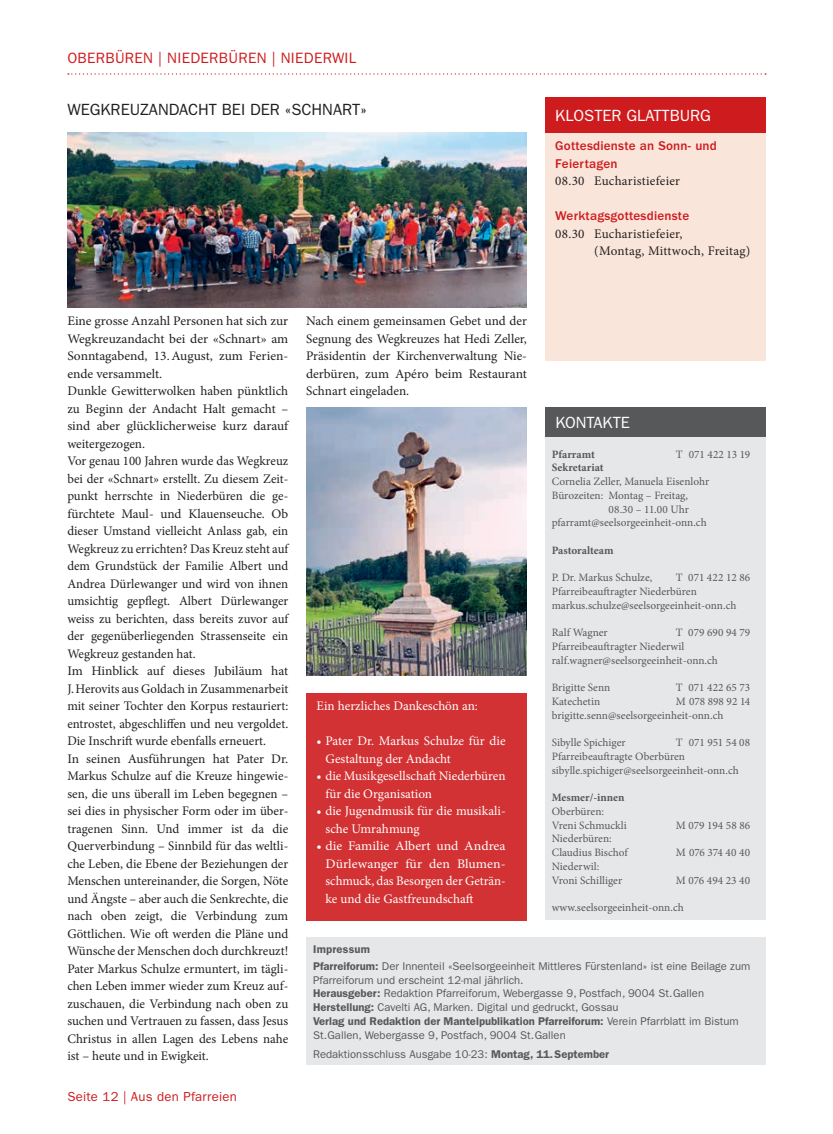
<style>
.page{position:relative;width:833px;height:1134px;background:#fff}
.page>*{position:absolute;margin:0;border:0;box-sizing:border-box;transform-origin:0 0}
.t1{font:16.25px "ITC Franklin Gothic Std";color:#231f20}
.t2{font:16.25px "ITC Franklin Gothic Std";color:#fff}
.t3{font:15px "ITC Franklin Gothic Std";letter-spacing:.02em;color:#ce1b1d}
.t4{font:13.12px/17.5px "Minion Pro";color:#231f20}
.t5{font:13.12px/17.5px "Minion Pro";color:#fff}
.t6{font:500 13.12px/17.5px "ITC Franklin Gothic Std";letter-spacing:.015em;color:#ce1b1d}
.t7{font:13.12px "ITC Franklin Gothic Std";letter-spacing:.02em;color:#ce1b1d}
.t8{font:13.12px "Minion Pro";letter-spacing:.02em;color:#231f20}
.t9{font:11.25px/13.8px "Minion Pro";color:#57585a}
.t10{font:11.25px/13.8px "ITC Franklin Gothic Std";color:#57585a}
.t11{font:700 11.25px "Minion Pro";letter-spacing:-.005em;color:#57585a}
.s1{font-weight:600}
</style>
<div class="page">
<svg style="left:68px;top:73px;width:698px;height:2px"></svg>
<div style="left:306px;top:938px;width:459px;height:127px;background:#e6e7e9"></div>
<div style="left:544px;top:98px;width:221px;height:35px;background:#ce1b1d"></div>
<div style="left:544px;top:407px;width:221px;height:31px;background:#57585a"></div>
<div style="left:544px;top:437px;width:221px;height:483px;background:#e6e7e9"></div>
<div style="left:544px;top:133px;width:221px;height:227px;background:#fae5da"></div>
<div style="left:306px;top:693px;width:221px;height:227px;background:#d23234"></div>
<img style="left:306px;top:407px;width:221px;height:268px">
<img style="left:67px;top:133px;width:460px;height:175px">
<p class="t3" style="left:67px;top:49px;width:290px">OBERBÜREN | NIEDERBÜREN | NIEDERWIL</p>
<p class="t1" style="left:67px;top:100px;width:301px">WEGKREUZANDACHT BEI DER «SCHNART»</p>
<p class="t2" style="left:555px;top:106px;width:157px">KLOSTER GLATTBURG</p>
<p class="t6" style="left:555px;top:137px;width:163px">Gottesdienste an Sonn- und<br>Feiertagen</p>
<p class="t8" style="left:555px;top:172px;width:126px">08.30 Eucharistiefeier</p>
<p class="t6" style="left:555px;top:207px;width:135px">Werktagsgottesdienste</p>
<p class="t4" style="left:594px;top:225px;width:157px;text-indent:-39px">08.30 Eucharistiefeier,<br>(Montag, Mittwoch, Freitag)</p>
<p class="t4" style="left:67px;top:312px;width:222px">Eine grosse Anzahl Personen hat sich zur Wegkreuzandacht bei der «Schnart» am Sonntagabend, 13.August, zum Ferien&shy;ende versammelt.<br>Dunkle Gewitterwolken haben pünktlich zu Beginn der Andacht Halt gemacht – sind aber glücklicherweise kurz darauf weitergezogen.<br>Vor genau 100 Jahren wurde das Wegkreuz bei der «Schnart» erstellt. Zu diesem Zeit&shy;punkt herrschte in Niederbüren die ge&shy;fürchtete Maul- und Klauenseuche. Ob dieser Umstand vielleicht Anlass gab, ein Wegkreuz zu errichten? Das Kreuz steht auf dem Grundstück der Familie Albert und Andrea Dürlewanger und wird von ihnen umsichtig gepflegt. Albert Dürlewanger weiss zu berichten, dass bereits zuvor auf der gegenüberliegenden Strassenseite ein Wegkreuz gestanden hat.<br>Im Hinblick auf dieses Jubiläum hat J. -Herovits aus Goldach in Zusammenarbeit mit seiner Tochter den Korpus restauriert: entrostet, abgeschliffen und neu vergoldet.<br>Die Inschrift wurde ebenfalls erneuert.<br>In seinen Ausführungen hat Pater Dr.<br>Markus Schulze auf die Kreuze hingewie&shy;sen, die uns überall im Leben begegnen – sei dies in physischer Form oder im über&shy;tragenen Sinn. Und immer ist da die Querverbindung – Sinnbild für das weltli&shy;che Leben, die Ebene der Beziehungen der Menschen untereinander, die Sorgen, Nöte und Ängste – aber auch die Senkrechte, die nach oben zeigt, die Verbindung zum Göttlichen. Wie oft werden die Pläne und Wünsche der Menschen doch durchkreuzt!<br>Pater Markus Schulze ermuntert, im tägli&shy;chen Leben immer wieder zum Kreuz auf&shy;zuschauen, die Verbindung nach oben zu suchen und Vertrauen zu fassen, dass Jesus Christus in allen Lagen des Lebens nahe ist – heute und in Ewigkeit.</p>
<p class="t4" style="left:306px;top:312px;width:222px;text-align:justify">Nach einem gemeinsamen Gebet und der Segnung des Wegkreuzes hat Hedi Zeller, Präsidentin der Kirchenverwaltung Nie&shy;derbüren, zum Apéro beim Restaurant Schnart eingeladen.</p>
<p class="t2" style="left:555px;top:413px;width:76px">KONTAKTE</p>
<p class="t11" style="left:552px;top:447px;width:45px">Pfarramt</p>
<p class="t9" style="left:676px;top:447px;width:76px">T 071 422 13 19</p>
<p class="t11" style="left:552px;top:461px;width:53px">Sekretariat</p>
<p class="t9" style="left:552px;top:475px;width:159px">Cornelia Zeller, Manuela Eisenlohr</p>
<p class="t9" style="left:552px;top:488px;width:138px">Bürozeiten: Montag – Freitag,</p>
<p class="t9" style="left:608px;top:502px;width:82px">08.30 – 11.00 Uhr</p>
<p class="t9" style="left:552px;top:516px;width:156px">pfarramt@seelsorgeeinheit-onn.ch</p>
<p class="t11" style="left:552px;top:543px;width:63px">Pastoralteam</p>
<p class="t9" style="left:552px;top:571px;width:102px">P. Dr. Markus Schulze,</p>
<p class="t9" style="left:552px;top:571px;width:200px;text-indent:124px">T 071 422 12 86<br>Pfarreibeauftragter Niederbüren markus.schulze@seelsorgeeinheit-onn.ch</p>
<p class="t9" style="left:552px;top:626px;width:57px">Ralf Wagner</p>
<p class="t9" style="left:552px;top:626px;width:200px;text-indent:124px">T 079 690 94 79<br>Pfarreibeauftragter Niederwil ralf.wagner@seelsorgeeinheit-onn.ch</p>
<p class="t9" style="left:552px;top:681px;width:60px">Brigitte Senn</p>
<p class="t9" style="left:676px;top:681px;width:76px">T 071 422 65 73</p>
<p class="t9" style="left:552px;top:694px;width:50px">Katechetin</p>
<p class="t9" style="left:552px;top:694px;width:200px;text-indent:124px">M 078 898 92 14 brigitte.senn@seelsorgeeinheit-onn.ch</p>
<p class="t9" style="left:552px;top:736px;width:75px">Sibylle Spichiger</p>
<p class="t5" style="left:317px;top:697px;width:163px">Ein herzliches Dankeschön an:</p>
<p class="t5" style="left:325px;top:732px;width:182px;text-indent:-9px">• Pater Dr. Markus Schulze für die<br>Gestaltung der Andacht</p>
<p class="t5" style="left:325px;top:767px;width:182px;text-indent:-9px">• die Musikgesellschaft Niederbüren für die Organisation</p>
<p class="t5" style="left:325px;top:802px;width:182px;text-indent:-9px">• die Jugendmusik für die musikali&shy;sche Umrahmung</p>
<p class="t5" style="left:325px;top:837px;width:182px;text-align:justify;text-indent:-9px">• die Familie Albert und Andrea Dürlewanger für den Blumen&shy;schmuck, das Besorgen der Geträn&shy;ke und die Gastfreundschaft</p>
<p class="t9" style="left:552px;top:736px;width:200px;text-indent:124px">T 071 951 54 08<br>Pfarreibeauftragte Oberbüren sibylle.spichiger@seelsorgeeinheit-onn.ch</p>
<p class="t11" style="left:552px;top:791px;width:74px">Mesmer/-innen</p>
<p class="t9" style="left:552px;top:804px;width:76px">Oberbüren:<br>Vreni Schmuckli</p>
<p class="t9" style="left:676px;top:818px;width:76px">M 079 194 58 86</p>
<p class="t9" style="left:552px;top:832px;width:77px">Niederbüren:<br>Claudius Bischof</p>
<p class="t9" style="left:676px;top:846px;width:76px">M 076 374 40 40</p>
<p class="t9" style="left:552px;top:859px;width:72px">Niederwil:<br>Vroni Schilliger</p>
<p class="t9" style="left:676px;top:873px;width:76px">M 076 494 23 40</p>
<p class="t9" style="left:552px;top:901px;width:133px">www.seelsorgeeinheit-onn.ch</p>
<p class="t10" style="left:313px;top:940px;width:439px;line-height:17.2px"><span class="s1">Impressum<br>Pfarreiforum:</span> Der Innenteil «Seelsorgeeinheit Mittleres Fürstenland» ist eine Beilage zum</p>
<p class="t10" style="left:313px;top:973px;width:427px">Pfarreiforum und erscheint 12-mal jährlich.<br><span class="s1">Herausgeber:</span> Redaktion Pfarreiforum, Webergasse 9, Postfach, 9004 St.Gallen <span class="s1">Herstellung:</span> Cavelti AG, Marken. Digital und gedruckt, Gossau<br><span class="s1">Verlag und Redaktion der Mantelpublikation Pfarreiforum:</span> Verein Pfarrblatt im Bistum St.Gallen, Webergasse 9, Postfach, 9004 St.Gallen</p>
<p class="t10" style="left:313px;top:1047px;width:297px">Redaktionsschluss Ausgabe 10-23: <span class="s1">Montag, 11.September</span></p>
<p class="t7" style="left:67px;top:1089px;width:171px">Seite 12 | Aus den Pfarreien</p>
</div>
